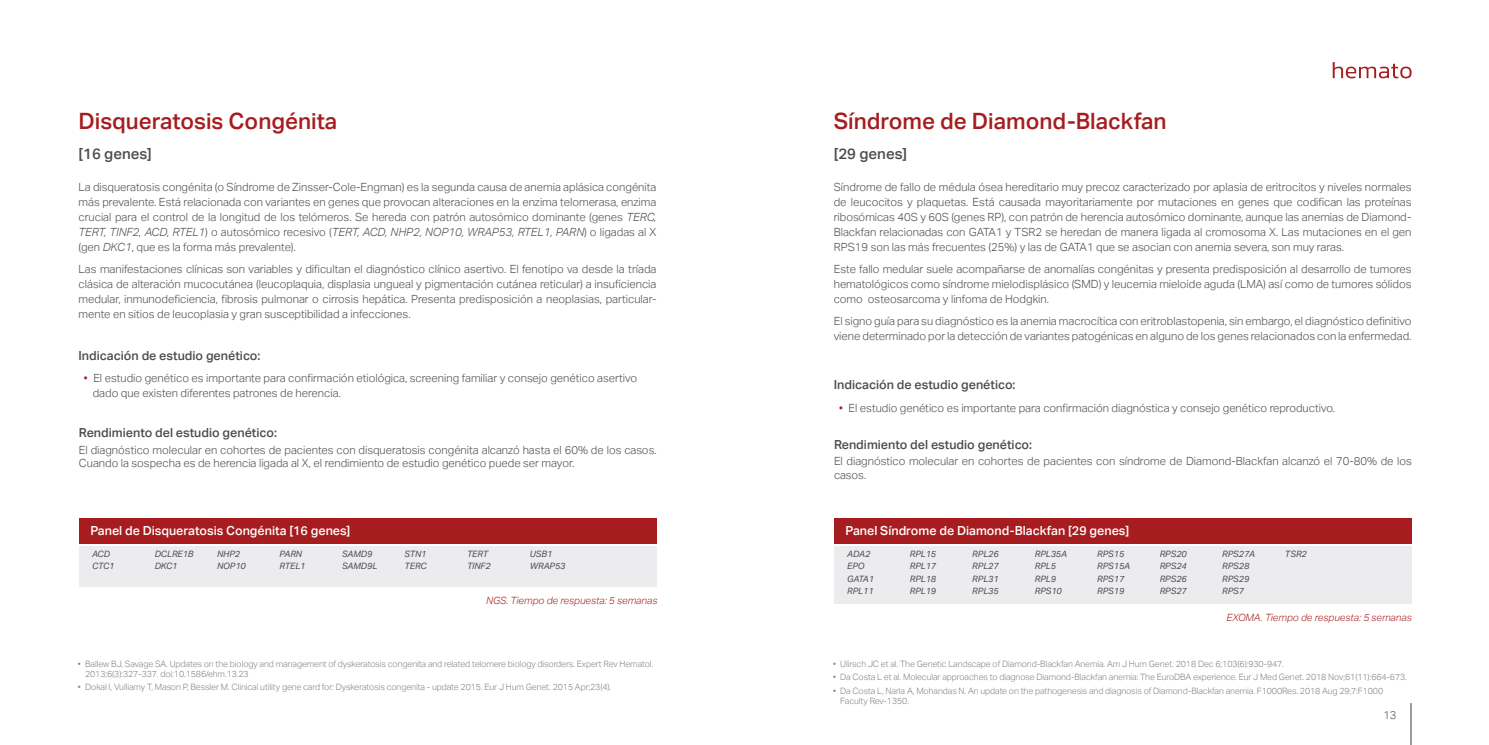
<style>
.page{position:relative;width:1489px;height:745px;background:#fff}
.page>*{position:absolute;margin:0;border:0;box-sizing:border-box;transform-origin:0 0}
.t1{font:500 22.5px "Aktiv Grotesk";color:#a61c1f}
.t2{font:500 15px "Aktiv Grotesk";color:#4b4c4d}
.t3{font:500 12.5px "Aktiv Grotesk";color:#4b4c4d}
.t4{font:500 12.5px "Aktiv Grotesk";color:#fff}
.t5{font:300 11.25px/15px "Aktiv Grotesk";color:#4b4c4d;text-align:justify}
.t6{font:300 11.25px "Aktiv Grotesk";color:#57585a}
.t7{font:italic 300 10px "Aktiv Grotesk";color:#a61c1f}
.t8{font:300 8.75px/10px "Aktiv Grotesk";letter-spacing:-.01em;color:#818386}
.Genes{font:italic 8.75px/12.5px "Aktiv Grotesk";color:#4b4c4d}
.s1{font-style:italic}
.s2{color:#a61c1f}
.s3{color:#84888e}
</style>
<div class="page">
<hr style="left:1410px;top:703px;width:1px;height:41px;background:#3e3e3f">
<svg style="left:1332px;top:62px;width:79px;height:16px"></svg>
<div style="left:834px;top:545px;width:577px;height:58px;background:#ececee"></div>
<div style="left:834px;top:517px;width:577px;height:26px;background:#a61c1f"></div>
<div style="left:79px;top:545px;width:577px;height:40px;background:#ececee"></div>
<div style="left:79px;top:517px;width:577px;height:26px;background:#a61c1f"></div>
<p class="t1" style="left:79px;top:108px;width:260px">Disqueratosis Congénita</p>
<p class="t2" style="left:79px;top:145px;width:75px">[16 genes]</p>
<p class="t5" style="left:79px;top:179px;width:579px">La disqueratosis congénita (o Síndrome de Zinsser-Cole-Engman) es la segunda causa de anemia aplásica congénita más prevalente. Está relacionada con variantes en genes que provocan alteraciones en la enzima telomerasa, enzima crucial para el control de la longitud de los telómeros. Se hereda con patrón autosómico dominante (genes <span class="s1">TERC, TERT, TINF2, ACD, RTEL1</span>) o autosómico recesivo (<span class="s1">TERT, ACD, NHP2, NOP10, WRAP53, RTEL1, PARN</span>) o ligadas al X (gen <span class="s1">DKC1</span>, que es la forma más prevalente).</p>
<p class="t5" style="left:79px;top:261px;width:579px">Las manifestaciones clínicas son variables y dificultan el diagnóstico clínico asertivo. El fenotipo va desde la tríada clásica de alteración mucocutánea (leucoplaquia, displasia ungueal y pigmentación cutánea reticular) a insuficiencia medular, inmunodeficiencia, fibrosis pulmonar o cirrosis hepática. Presenta predisposición a neoplasias, particular&shy;mente en sitios de leucoplasia y gran susceptibilidad a infecciones.</p>
<p class="t3" style="left:79px;top:348px;width:183px">Indicación de estudio genético:</p>
<p class="t5" style="left:93px;top:370px;width:546px;text-indent:-9px"><span class="s2">•</span> El estudio genético es importante para confirmación etiológica, screening familiar y consejo genético asertivo dado que existen diferentes patrones de herencia.</p>
<p class="t3" style="left:79px;top:425px;width:199px">Rendimiento del estudio genético:</p>
<p class="t5" style="left:79px;top:442px;width:579px;line-height:13.8px">El diagnóstico molecular en cohortes de pacientes con disqueratosis congénita alcanzó hasta el 60% de los casos.<br>Cuando la sospecha es de herencia ligada al X, el rendimiento de estudio genético puede ser mayor.</p>
<p class="t4" style="left:90px;top:523px;width:261px">Panel de Disqueratosis Congénita [16 genes]</p>
<p class="Genes" style="left:92px;top:547px;width:24px">ACD<br>CTC1</p>
<p class="Genes" style="left:155px;top:547px;width:40px">DCLRE1B<br>DKC1</p>
<p class="Genes" style="left:217px;top:547px;width:30px">NHP2<br>NOP10</p>
<p class="Genes" style="left:279px;top:547px;width:27px">PARN<br>RTEL1</p>
<p class="Genes" style="left:342px;top:547px;width:37px">SAMD9<br>SAMD9L</p>
<p class="Genes" style="left:404px;top:547px;width:24px">STN1<br>TERC</p>
<p class="Genes" style="left:467px;top:547px;width:25px">TERT<br>TINF2</p>
<p class="Genes" style="left:530px;top:547px;width:37px">USB1<br>WRAP53</p>
<p class="t7" style="left:486px;top:594px;width:173px">NGS. Tiempo de respuesta: 5 semanas</p>
<p class="t8" style="left:85px;top:658px;width:569px;text-indent:-7px"><span class="s3">•</span> Ballew BJ, Savage SA. Updates on the biology and management of dyskeratosis congenita and related telomere biology disorders. Expert Rev Hematol.<br>2013;6(3):327-337. doi:10.1586/ehm.13.23</p>
<p class="t8" style="left:78px;top:681px;width:535px"><span class="s3">•</span> Dokal I, Vulliamy T, Mason P, Bessler M. Clinical utility gene card for: Dyskeratosis congenita - update 2015. Eur J Hum Genet. 2015 Apr;23(4).</p>
<p class="t1" style="left:833px;top:108px;width:334px">Síndrome de Diamond-Blackfan</p>
<p class="t2" style="left:833px;top:145px;width:75px">[29 genes]</p>
<p class="t5" style="left:833px;top:179px;width:579px">Síndrome de fallo de médula ósea hereditario muy precoz caracterizado por aplasia de eritrocitos y niveles normales de leucocitos y plaquetas. Está causada mayoritariamente por mutaciones en genes que codifican las proteínas ribosómicas 40S y 60S (genes RP), con patrón de herencia autosómico dominante, aunque las anemias de Diamond-Blackfan relacionadas con GATA1 y TSR2 se heredan de manera ligada al cromosoma X. Las mutaciones en el gen RPS19 son las más frecuentes (25%) y las de GATA1 que se asocian con anemia severa, son muy raras.</p>
<p class="t5" style="left:833px;top:261px;width:579px">Este fallo medular suele acompañarse de anomalías congénitas y presenta predisposición al desarrollo de tumores hematológicos como síndrome mielodisplásico (SMD) y leucemia mieloide aguda (LMA) así como de tumores sólidos como osteosarcoma y linfoma de Hodgkin.</p>
<p class="t5" style="left:833px;top:314px;width:579px">El signo guía para su diagnóstico es la anemia macrocítica con eritroblastopenia, sin embargo, el diagnóstico definitivo viene determinado por la detección de variantes patogénicas en alguno de los genes relacionados con la enfermedad.</p>
<p class="t3" style="left:833px;top:377px;width:183px">Indicación de estudio genético:</p>
<p class="t5" style="left:839px;top:400px;width:497px"><span class="s2">•</span> El estudio genético es importante para confirmación diagnóstica y consejo genético reproductivo.</p>
<p class="t3" style="left:834px;top:437px;width:199px">Rendimiento del estudio genético:</p>
<p class="t5" style="left:834px;top:454px;width:579px;line-height:13.8px">El diagnóstico molecular en cohortes de pacientes con síndrome de Diamond-Blackfan alcanzó el 70-80% de los casos.</p>
<p class="t4" style="left:845px;top:523px;width:285px">Panel Síndrome de Diamond-Blackfan [29 genes]</p>
<p class="Genes" style="left:847px;top:547px;width:28px">ADA2<br>EPO<br>GATA1<br>RPL11</p>
<p class="Genes" style="left:909px;top:547px;width:28px;text-align:justify">RPL15<br>RPL17<br>RPL18<br>RPL19</p>
<p class="Genes" style="left:972px;top:547px;width:28px;text-align:justify">RPL26<br>RPL27<br>RPL31<br>RPL35</p>
<p class="Genes" style="left:1034px;top:547px;width:34px">RPL35A<br>RPL5<br>RPL9<br>RPS10</p>
<p class="Genes" style="left:1097px;top:547px;width:34px">RPS15<br>RPS15A<br>RPS17<br>RPS19</p>
<p class="Genes" style="left:1159px;top:547px;width:29px;text-align:justify">RPS20<br>RPS24<br>RPS26<br>RPS27</p>
<p class="Genes" style="left:1222px;top:547px;width:34px">RPS27A<br>RPS28<br>RPS29<br>RPS7</p>
<p class="Genes" style="left:1284px;top:547px;width:23px">TSR2</p>
<p class="t7" style="left:1226px;top:611px;width:187px">EXOMA. Tiempo de respuesta: 5 semanas</p>
<p class="t8" style="left:833px;top:658px;width:452px"><span class="s3">•</span> Ulirsch JC et al. The Genetic Landscape of Diamond-Blackfan Anemia. Am J Hum Genet. 2018 Dec 6;103(6):930-947.</p>
<p class="t8" style="left:833px;top:671px;width:575px"><span class="s3">•</span> Da Costa L et al. Molecular approaches to diagnose Diamond-Blackfan anemia: The EuroDBA experience. Eur J Med Genet. 2018 Nov;61(11):664-673.</p>
<p class="t8" style="left:840px;top:685px;width:544px;text-indent:-7px"><span class="s3">•</span> Da Costa L, Narla A, Mohandas N. An update on the pathogenesis and diagnosis of Diamond-Blackfan anemia. F1000Res. 2018 Aug 29;7:F1000<br>Faculty Rev-1350.</p>
<p class="t6" style="left:1383px;top:707px;width:15px">13</p>
</div>
